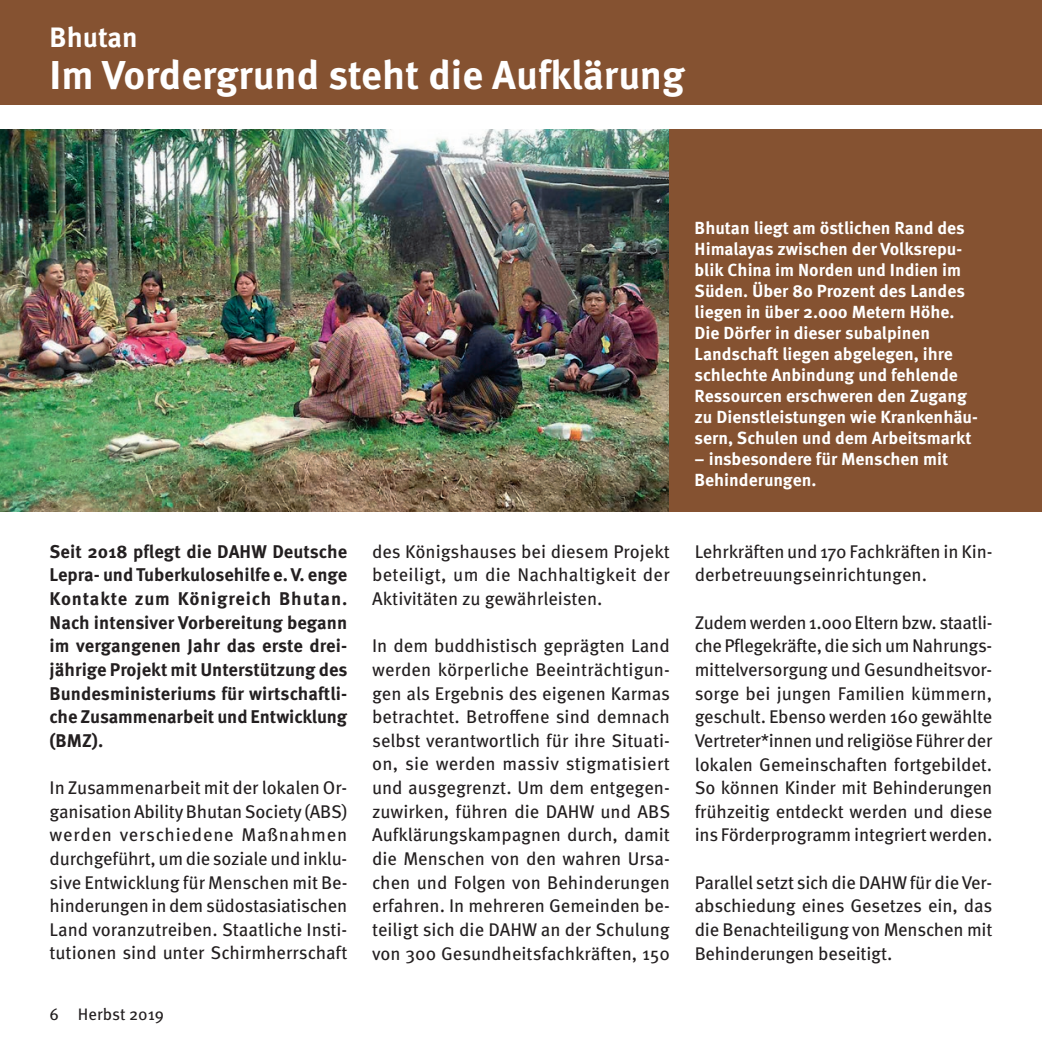
<style>
.page{position:relative;width:1042px;height:1042px;background:#fff}
.page>*{position:absolute;margin:0;border:0;box-sizing:border-box;transform-origin:0 0}
.t1{font:700 40.25px "Meta OT";color:#fff}
.t2{font:700 28px "Meta OT";color:#fff}
.t3{font:18.38px/23.6px "Meta OT";letter-spacing:-.01em;color:#231f20;text-align:justify}
.t4{font:700 18.38px/23.6px "Meta OT";letter-spacing:-.005em;color:#231f20;text-align:justify}
.t5{font:700 17.5px/21px "Meta OT";color:#fff}
.t6{font:16.62px "Meta OT";color:#231f20}
</style>
<div class="page">
<img style="left:0;top:129px;width:670px;height:382px">
<hr style="left:1041px;top:725px;width:1px;height:317px;background:#f2f3f4">
<div style="left:0;top:0;width:1042px;height:104px;background:#855231"></div>
<hr style="left:1041px;top:666px;width:1px;height:49px;background:#0a577e">
<div style="left:670px;top:129px;width:372px;height:382px;background:#855231"></div>
<h2 class="t2" style="left:50px;top:20px;width:90px">Bhutan</h2>
<h1 class="t1" style="left:50px;top:50px;width:636px">Im Vordergrund steht die Aufklärung</h1>
<p class="t4" style="left:50px;top:540px;width:299px">Seit 2018 pflegt die DAHW Deutsche Lepra- und Tuberkulosehilfe e. V. enge Kontakte zum Königreich Bhutan.<br>Nach intensiver Vorbereitung begann im vergangenen Jahr das erste drei&shy;jährige Projekt mit Unterstützung des Bundesministeriums für wirtschaftli&shy;che Zusammenarbeit und Entwicklung (BMZ).</p>
<p class="t3" style="left:50px;top:776px;width:299px">In Zusammenarbeit mit der lokalen Or&shy;ganisation Ability Bhutan Society (ABS) werden verschiedene Maßnahmen durchgeführt, um die soziale und inklu&shy;sive Entwicklung für Menschen mit Be&shy;hinderungen in dem südostasiatischen Land voranzutreiben. Staatliche Insti&shy;tutionen sind unter Schirmherrschaft</p>
<p class="t6" style="left:50px;top:1003px;width:116px">6 Herbst 2019</p>
<p class="t3" style="left:372px;top:540px;width:299px">des Königshauses bei diesem Projekt beteiligt, um die Nachhaltigkeit der Aktivitäten zu gewährleisten.</p>
<p class="t3" style="left:372px;top:635px;width:300px">In dem buddhistisch geprägten Land werden körperliche Beeinträchtigun&shy;gen als Ergebnis des eigenen Karmas betrachtet. Betroffene sind demnach selbst verantwortlich für ihre Situati&shy;on, sie werden massiv stigmatisiert und ausgegrenzt. Um dem entgegen&shy;zuwirken, führen die DAHW und ABS Aufklärungskampagnen durch, damit die Menschen von den wahren Ursa&shy;chen und Folgen von Behinderungen erfahren. In mehreren Gemeinden be&shy;teiligt sich die DAHW an der Schulung von 300 Gesundheitsfachkräften, 150</p>
<p class="t5" style="left:694px;top:218px;width:285px">Bhutan liegt am östlichen Rand des Himalayas zwischen der Volksrepu&shy;blik China im Norden und Indien im Süden. Über 80 Prozent des Landes liegen in über 2.000 Metern Höhe.<br>Die Dörfer in dieser subalpinen Landschaft liegen abgelegen, ihre schlechte Anbindung und fehlende Ressourcen erschweren den Zugang zu Dienstleistungen wie Krankenhäu&shy;sern, Schulen und dem Arbeitsmarkt</p>
<p class="t5" style="left:694px;top:449px;width:255px">– insbesondere für Menschen mit<br>Behinderungen.</p>
<p class="t3" style="left:694px;top:540px;width:299px">Lehrkräften und 170 Fachkräften in Kin&shy;derbetreuungseinrichtungen.</p>
<p class="t3" style="left:694px;top:611px;width:299px">Zudem werden 1.000 Eltern bzw. staatli&shy;che Pflegekräfte, die sich um Nahrungs&shy;mittelversorgung und Gesundheitsvor&shy;sorge bei jungen Familien kümmern, geschult. Ebenso werden 160 gewählte Vertreter*innen und religiöse Führer der lokalen Gemeinschaften fortgebildet.<br>So können Kinder mit Behinderungen frühzeitig entdeckt werden und diese ins Förderprogramm integriert werden.</p>
<p class="t3" style="left:694px;top:871px;width:299px">Parallel setzt sich die DAHW für die Ver&shy;abschiedung eines Gesetzes ein, das die Benachteiligung von Menschen mit Behinderungen beseitigt.</p>
</div>
